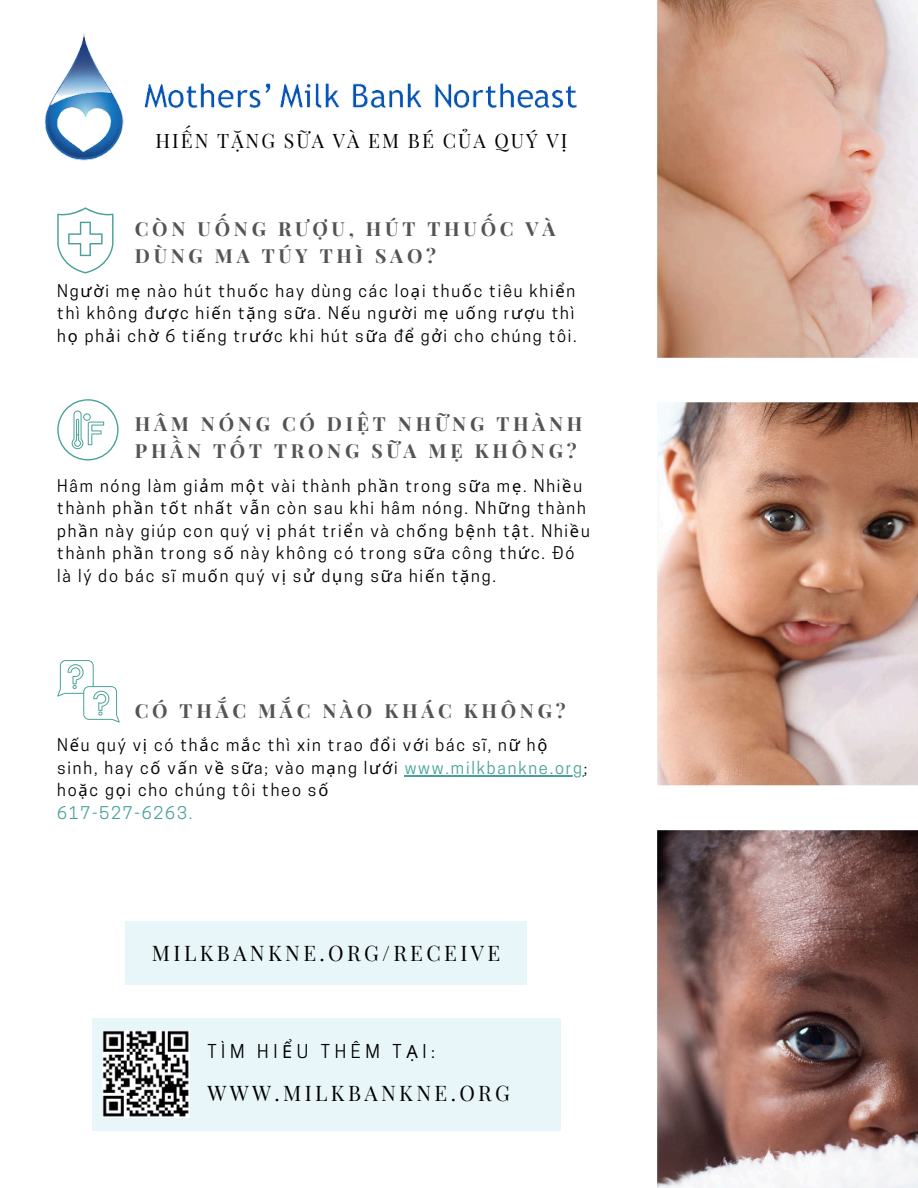
<style>
.page{position:relative;width:918px;height:1188px;background:#fff}
.page>*{position:absolute;margin:0;border:0;box-sizing:border-box;transform-origin:0 0}
.t1{font:21px "Playfair Display";letter-spacing:.16em;color:#000}
.t2{font:700 19.5px/27px "Playfair Display";letter-spacing:.19em;color:#545454}
.t3{font:19.5px "Playfair Display";letter-spacing:.1em;color:#000}
.t4{font:18px "Cooper Hewitt";letter-spacing:.255em;color:#000}
.t5{font:16.5px/22.5px "Cooper Hewitt";letter-spacing:.11em;color:#000}
.s1{font-family:"Noto Sans"}
.s2{color:#48a199}
</style>
<div class="page">
<svg style="left:657px;top:0;width:261px;height:358px;background:#d6ae9c"></svg>
<svg style="left:657px;top:830px;width:261px;height:358px;background:#8b6a65"></svg>
<img style="left:657px;top:402px;width:261px;height:384px">
<svg style="left:57px;top:399px;width:62px;height:62px"></svg>
<svg style="left:57px;top:660px;width:63px;height:63px"></svg>
<svg style="left:57px;top:207px;width:56px;height:66px"></svg>
<hr style="left:405px;top:775px;width:179px;height:1px;background:#48a199">
<img style="left:44px;top:33px;width:533px;height:128px">
<div style="left:125px;top:921px;width:402px;height:63px;background:#e9f6f9"></div>
<div style="left:92px;top:1018px;width:468px;height:112px;background:#e9f6f9"></div>
<img style="left:103px;top:1031px;width:86px;height:86px">
<p class="t3" style="left:155px;top:125px;width:414px">HIẾN TẶNG SỮA VÀ EM BÉ CỦA QUÝ VỊ</p>
<p class="t2" style="left:135px;top:214px;width:422px">CÒN UỐNG RƯỢU, HÚT THUỐC VÀ<br>DÙNG MA TÚY THÌ SAO?</p>
<p class="t5" style="left:57px;top:279px;width:521px">Ng<span class="s1">ườ</span>i m<span class="s1">ẹ</span> nào hút thu<span class="s1">ố</span>c hay dùng các lo<span class="s1">ạ</span>i thu<span class="s1">ố</span>c tiêu khi<span class="s1">ể</span>n thì không đ<span class="s1">ượ</span>c hi<span class="s1">ế</span>n t<span class="s1">ặ</span>ng s<span class="s1">ữ</span>a. N<span class="s1">ế</span>u ng<span class="s1">ườ</span>i m<span class="s1">ẹ</span> u<span class="s1">ố</span>ng r<span class="s1">ượ</span>u thì h<span class="s1">ọ</span> ph<span class="s1">ả</span>i ch<span class="s1">ờ</span> 6 ti<span class="s1">ế</span>ng tr<span class="s1">ướ</span>c khi hút s<span class="s1">ữ</span>a đ<span class="s1">ể</span> g<span class="s1">ở</span>i cho chúng tôi.</p>
<p class="t2" style="left:135px;top:409px;width:449px">HÂM NÓNG CÓ DIỆT NHỮNG THÀNH<br>PHẦN TỐT TRONG SỮA MẸ KHÔNG?</p>
<p class="t5" style="left:57px;top:474px;width:534px">Hâm nóng làm gi<span class="s1">ả</span>m m<span class="s1">ộ</span>t vài thành ph<span class="s1">ầ</span>n trong s<span class="s1">ữ</span>a m<span class="s1">ẹ</span>. Nhi<span class="s1">ề</span>u thành ph<span class="s1">ầ</span>n t<span class="s1">ố</span>t nh<span class="s1">ấ</span>t v<span class="s1">ẫ</span>n còn sau khi hâm nóng. Nh<span class="s1">ữ</span>ng thành ph<span class="s1">ầ</span>n này giúp con quý v<span class="s1">ị</span> phát tri<span class="s1">ể</span>n và ch<span class="s1">ố</span>ng b<span class="s1">ệ</span>nh t<span class="s1">ậ</span>t. Nhi<span class="s1">ề</span>u thành ph<span class="s1">ầ</span>n trong s<span class="s1">ố</span> này không có trong s<span class="s1">ữ</span>a công th<span class="s1">ứ</span>c. Đó là lý do bác sĩ mu<span class="s1">ố</span>n quý v<span class="s1">ị</span> s<span class="s1">ử</span> d<span class="s1">ụ</span>ng s<span class="s1">ữ</span>a hi<span class="s1">ế</span>n t<span class="s1">ặ</span>ng.</p>
<p class="t2" style="left:135px;top:695px;width:433px">CÓ THẮC MẮC NÀO KHÁC KHÔNG?</p>
<p class="t5" style="left:57px;top:734px;width:532px">N<span class="s1">ế</span>u quý v<span class="s1">ị</span> có th<span class="s1">ắ</span>c m<span class="s1">ắ</span>c thì xin trao đ<span class="s1">ổ</span>i v<span class="s1">ớ</span>i bác sĩ, n<span class="s1">ữ</span> h<span class="s1">ộ </span>sinh, hay c<span class="s1">ố</span> v<span class="s1">ấ</span>n v<span class="s1">ề</span> s<span class="s1">ữ</span>a; vào m<span class="s1">ạ</span>ng l<span class="s1">ướ</span>i <span class="s2">www.milkbankne.org</span>; ho<span class="s1">ặ</span>c g<span class="s1">ọ</span>i cho chúng tôi theo s<span class="s1">ố<br></span><span class="s2">617-527-6263.</span></p>
<p class="t1" style="left:152px;top:936px;width:350px">MILKBANKNE.ORG/RECEIVE</p>
<p class="t4" style="left:207px;top:1041px;width:229px">TÌM HI<span class="s1">Ể</span>U THÊM T<span class="s1">Ạ</span>I:</p>
<p class="t1" style="left:207px;top:1076px;width:304px">WWW.MILKBANKNE.ORG</p>
</div>
